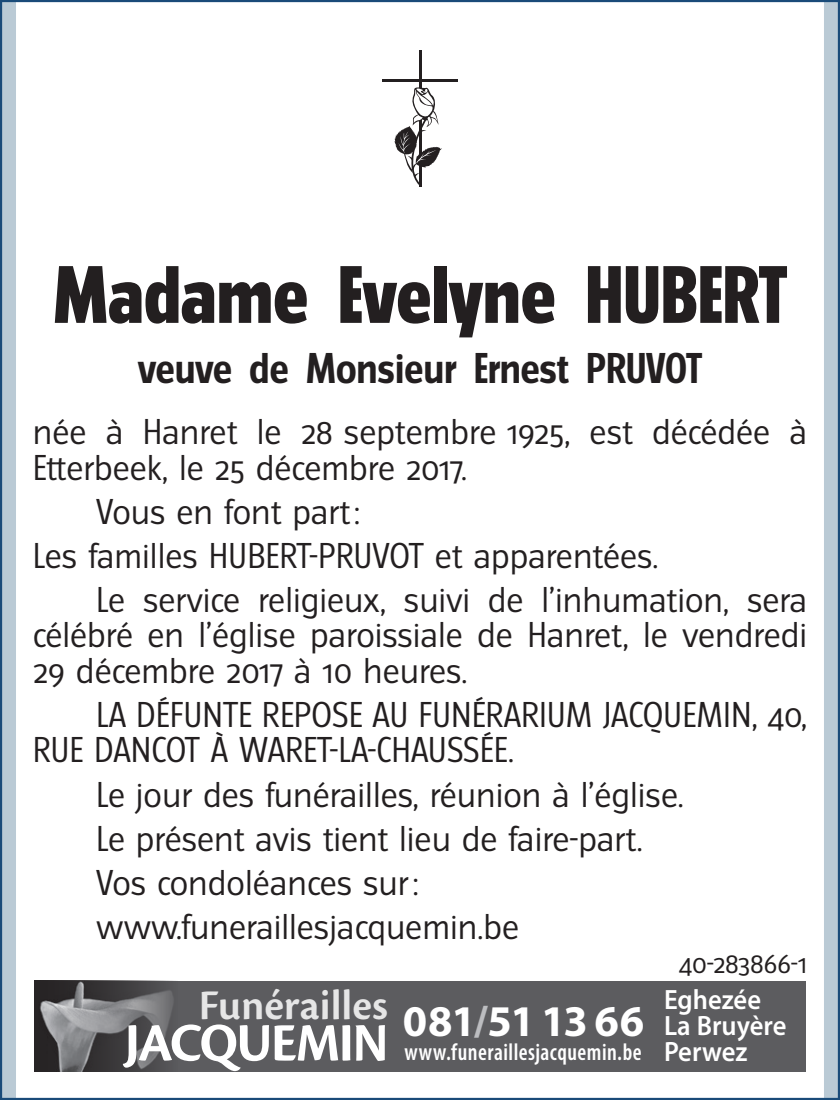
<style>
.page{position:relative;width:840px;height:1100px;background:#fff}
.page>*{position:absolute;margin:0;border:0;box-sizing:border-box;transform-origin:0 0}
.t1{font:800 72.8px "Turmino";color:#231f20}
.t2{font:700 56px "Cronos Pro";letter-spacing:-.03em;color:#fff;scale:.96 1}
.t3{font:600 44px "Cronos Pro";color:#fff}
.t4{font:700 38.4px "Turmino";letter-spacing:-.005em;color:#231f20}
.t5{font:32px/35.6px "Turmino";color:#231f20}
.t6{font:600 28px/26px "Myriad Pro";color:#fff;scale:.95 1}
.t7{font:25.6px "Turmino";letter-spacing:-.01em;color:#231f20}
.t8{font:600 condensed 24px "Myriad Pro";letter-spacing:.02em;color:#fff;scale:.94 1}
</style>
<div class="page">
<div style="left:0;top:0;width:16px;height:1100px;background:#bacad5"></div>
<div style="left:823px;top:0;width:16px;height:1100px;background:#bacad5"></div>
<hr style="left:418px;top:50px;width:3px;height:136px;background:#231f20">
<hr style="left:382px;top:79px;width:75px;height:3px;background:#231f20">
<svg style="left:394px;top:86px;width:48px;height:100px"></svg>
<div style="left:34px;top:981px;width:771px;height:91px;background:#5c5c5f"></div>
<img style="left:34px;top:981px;width:139px;height:91px">
<h1 class="t1" style="left:53px;top:251px;width:735px">Madame Evelyne HUBERT</h1>
<p class="t4" style="left:138px;top:345px;width:565px">veuve de Monsieur Ernest PRUVOT</p>
<p class="t5" style="left:33px;top:414px;width:775px">née à Hanret le 28 septembre 1925, est décédée à<br>Etterbeek, le 25 décembre 2017.</p>
<p class="t5" style="left:96px;top:494px;width:265px">Vous en font part:</p>
<p class="t5" style="left:33px;top:538px;width:626px">Les familles HUBERT-PRUVOT et apparentées.</p>
<p class="t5" style="left:96px;top:582px;width:712px">Le service religieux, suivi de l’inhumation, sera</p>
<p class="t5" style="left:33px;top:617px;width:775px">célébré en l’église paroissiale de Hanret, le vendredi<br>29 décembre 2017 à 10 heures.</p>
<p class="t5" style="left:33px;top:697px;width:775px;text-indent:63px">LA DÉFUNTE REPOSE AU FUNÉRARIUM JACQUEMIN, 40,<br>RUE DANCOT À WARET-LA-CHAUSSÉE.</p>
<p class="t5" style="left:96px;top:772px;width:588px;line-height:44px">Le jour des funérailles, réunion à l’église.<br>Le présent avis tient lieu de faire-part.<br>Vos condoléances sur: www.funeraillesjacquemin.be</p>
<p class="t7" style="left:678px;top:947px;width:130px">40‑283866‑1</p>
<h3 class="t3" style="left:198px;top:980px;width:191px">Funérailles</h3>
<p class="t6" style="left:663px;top:986px;width:130px">Eghezée<br>La Bruyère<br>Perwez</p>
<h2 class="t2" style="left:125px;top:1011px;width:542px">JACQUEMIN <sup>081</sup><sup>/</sup><sup>51</sup> <sup>13</sup> <sup>66</sup></h2>
<p class="t8" style="left:404px;top:1039px;width:254px">www.funeraillesjacquemin.be</p>
</div>
